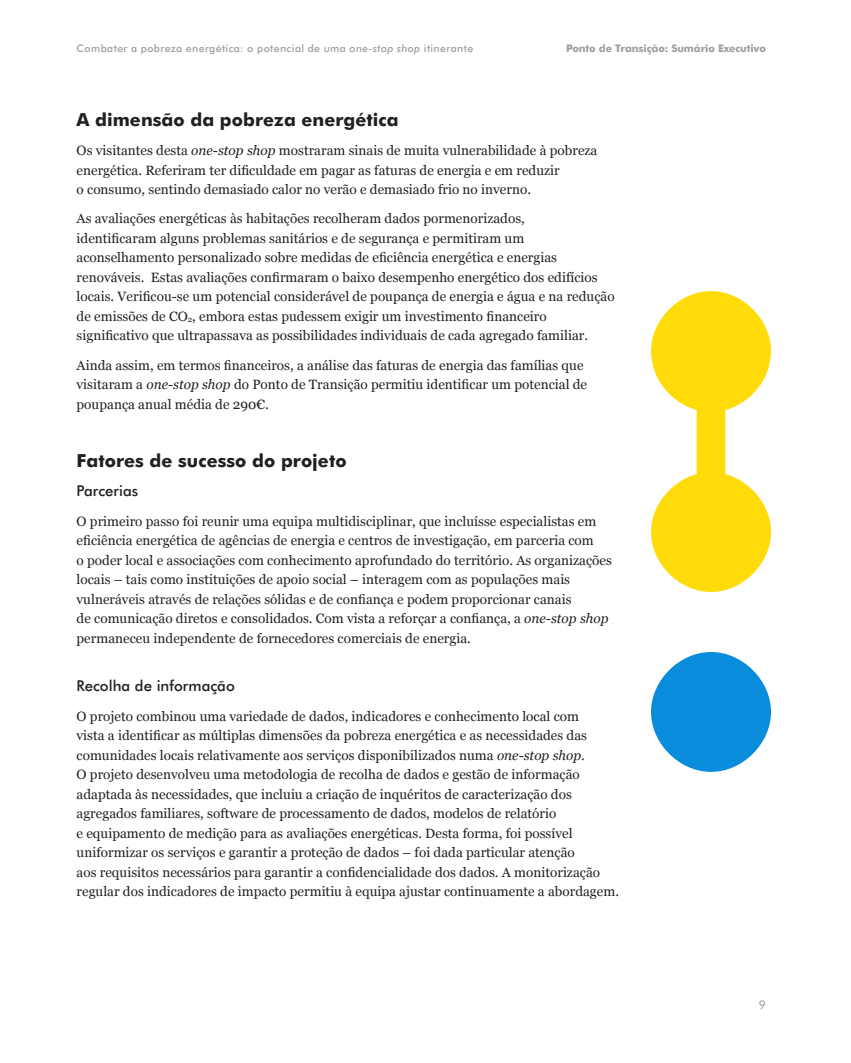
<style>
.page{position:relative;width:851px;height:1063px;background:#fff}
.page>*{position:absolute;margin:0;border:0;box-sizing:border-box;transform-origin:0 0}
.t1{font:800 18px "Futura BT";color:#231f20}
.t2{font:500 15px "Futura BT";color:#231f20}
.t3{font:13.5px/19.5px "Georgia";color:#231f20}
.t4{font:12px "Futura BT";color:#939598}
.t5{font:500 10.5px "Futura BT";letter-spacing:.04em;color:#9b9fa2}
.t6{font:800 10.5px "Futura BT";letter-spacing:-.01em;color:#9b9fa2}
.s1{font-style:italic}
</style>
<div class="page">
<div style="left:651px;top:652px;width:119px;height:120px;background:#088cdb;border-radius:50%"></div>
<svg style="left:651px;top:291px;width:119px;height:301px"></svg>
<p class="t5" style="left:77px;top:42px;width:398px">Combater a pobreza energética: o potencial de uma <span class="s1">one-stop shop</span> itinerante</p>
<p class="t6" style="left:566px;top:42px;width:201px">Ponto de Transição: Sumário Executivo</p>
<h1 class="t1" style="left:77px;top:108px;width:324px">A dimensão da pobreza energética</h1>
<p class="t3" style="left:77px;top:140px;width:522px">Os visitantes desta <span class="s1">one-stop shop</span> mostraram sinais de muita vulnerabilidade à pobreza energética. Referiram ter dificuldade em pagar as faturas de energia e em reduzir<br>o consumo, sentindo demasiado calor no verão e demasiado frio no inverno.</p>
<p class="t3" style="left:77px;top:208px;width:539px">As avaliações energéticas às habitações recolheram dados pormenorizados,<br>identificaram alguns problemas sanitários e de segurança e permitiram um aconselhamento personalizado sobre medidas de eficiência energética e energias renováveis. Estas avaliações confirmaram o baixo desempenho energético dos edifícios locais. Verificou-se um potencial considerável de poupança de energia e água e na redução de emissões de CO<sub>2</sub>, embora estas pudessem exigir um investimento financeiro significativo que ultrapassava as possibilidades individuais de cada agregado familiar.</p>
<p class="t3" style="left:77px;top:355px;width:512px">Ainda assim, em termos financeiros, a análise das faturas de energia das famílias que visitaram a <span class="s1">one-stop shop</span> do Ponto de Transição permitiu identificar um potencial de poupança anual média de 290€.</p>
<h1 class="t1" style="left:77px;top:449px;width:271px">Fatores de sucesso do projeto</h1>
<p class="t2" style="left:77px;top:481px;width:63px">Parcerias</p>
<p class="t3" style="left:77px;top:511px;width:536px">O primeiro passo foi reunir uma equipa multidisciplinar, que incluísse especialistas em eficiência energética de agências de energia e centros de investigação, em parceria com<br>o poder local e associações com conhecimento aprofundado do território. As organizações locais – tais como instituições de apoio social – interagem com as populações mais vulneráveis através de relações sólidas e de confiança e podem proporcionar canais<br>de comunicação diretos e consolidados. Com vista a reforçar a confiança, a <span class="s1">one-stop shop </span>permaneceu independente de fornecedores comerciais de energia.</p>
<p class="t2" style="left:77px;top:676px;width:160px">Recolha de informação</p>
<p class="t3" style="left:77px;top:706px;width:544px">O projeto combinou uma variedade de dados, indicadores e conhecimento local com<br>vista a identificar as múltiplas dimensões da pobreza energética e as necessidades das comunidades locais relativamente aos serviços disponibilizados numa <span class="s1">one-stop shop</span>.<br>O projeto desenvolveu uma metodologia de recolha de dados e gestão de informação adaptada às necessidades, que incluiu a criação de inquéritos de caracterização dos agregados familiares, software de processamento de dados, modelos de relatório<br>e equipamento de medição para as avaliações energéticas. Desta forma, foi possível uniformizar os serviços e garantir a proteção de dados – foi dada particular atenção<br>aos requisitos necessários para garantir a confidencialidade dos dados. A monitorização regular dos indicadores de impacto permitiu à equipa ajustar continuamente a abordagem.</p>
<p class="t4" style="left:758px;top:997px;width:9px">9</p>
</div>
